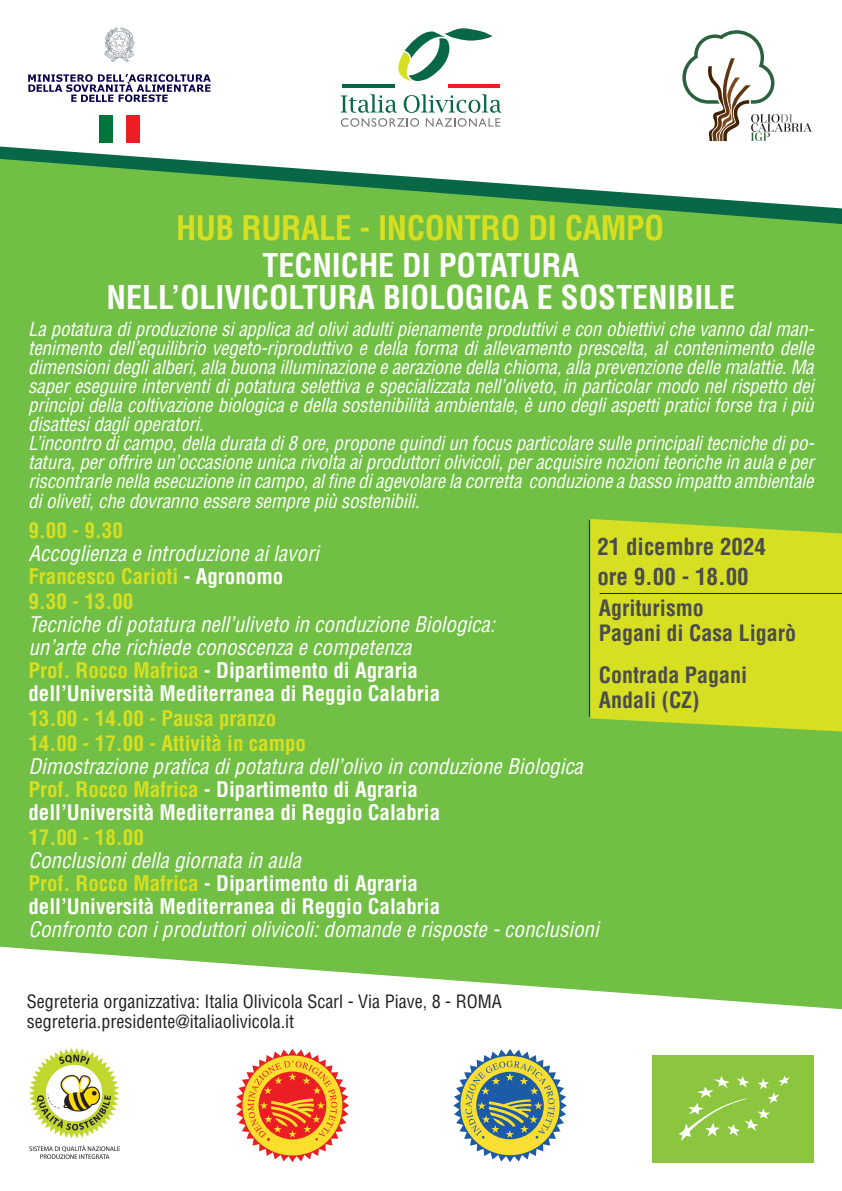
<style>
.page{position:relative;width:842px;height:1191px;background:#fff}
.page>*{position:absolute;margin:0;border:0;box-sizing:border-box;transform-origin:0 0}
.t1{font:700 condensed 33px "Helvetica";letter-spacing:-.01em;color:#d6df21}
.t2{font:700 condensed 32px/32px "Helvetica";color:#fff;text-align:center}
.t3{font:700 condensed 23px/29.4px "Helvetica";color:#4b4c4d}
.t4{font:700 condensed 22px/25px "Helvetica";color:#4b4c4d}
.t5{font:italic condensed 21px/23px "Helvetica";color:#fff}
.t6{font:700 condensed 21px/23px "Helvetica";color:#fff}
.t7{font:700 condensed 21px/25px "Helvetica";color:#d6df21}
.t8{font:italic condensed 19px/19.1px "Helvetica";letter-spacing:-.01em;color:#fff}
.t9{font:condensed 18px/20px "Helvetica";color:#231f20}
.s1{font-weight:700;font-style:normal;color:#d6df21}
.s2{font-weight:700;font-style:normal}
.s3{font-weight:400;font-style:italic}
.s4{color:#d6df21}
</style>
<div class="page">
<div style="left:0;top:159px;width:842px;height:787px;background:#71bf44"></div>
<svg style="left:590px;top:519px;width:252px;height:212px;background:#cfdc23"></svg>
<hr style="left:589px;top:520px;width:1px;height:196px;background:#231f20">
<hr style="left:600px;top:593px;width:242px;height:1px;background:#231f20">
<svg style="left:0;top:946px;width:842px;height:217px"></svg>
<svg style="left:236px;top:1048px;width:113px;height:114px"></svg>
<svg style="left:453px;top:1048px;width:114px;height:114px"></svg>
<div style="left:652px;top:1054px;width:161px;height:108px;background:#8bc63e"></div>
<svg style="left:678px;top:1075px;width:112px;height:66px"></svg>
<img style="left:30px;top:1048px;width:89px;height:110px">
<svg style="left:104px;top:27px;width:30px;height:35px"></svg>
<div style="left:126px;top:115px;width:14px;height:28px;background:#ee1d23"></div>
<div style="left:99px;top:115px;width:14px;height:28px;background:#00753a"></div>
<svg style="left:28px;top:74px;width:183px;height:28px"></svg>
<hr style="left:343px;top:85px;width:52px;height:3px;background:#076747">
<hr style="left:447px;top:85px;width:52px;height:3px;background:#ee1d23">
<svg style="left:398px;top:28px;width:94px;height:54px"></svg>
<svg style="left:341px;top:94px;width:160px;height:33px"></svg>
<svg style="left:682px;top:30px;width:130px;height:111px"></svg>
<h1 class="t1" style="left:176px;top:208px;width:490px">HUB RURALE - INCONTRO DI CAMPO</h1>
<h2 class="t2" style="left:107px;top:249px;width:630px">TECNICHE DI POTATURA<br>NELL’OLIVICOLTURA BIOLOGICA E SOSTENIBILE</h2>
<p class="t8" style="left:28px;top:319px;width:787px">La potatura di produzione si applica ad olivi adulti pienamente produttivi e con obiettivi che vanno dal man&shy;tenimento dell’equilibrio vegeto-riproduttivo e della forma di allevamento prescelta, al contenimento delle dimensioni degli alberi, alla buona illuminazione e aerazione della chioma, alla prevenzione delle malattie. Ma saper eseguire interventi di potatura selettiva e specializzata nell’oliveto, in particolar modo nel rispetto dei principi della coltivazione biologica e della sostenibilità ambientale, è uno degli aspetti pratici forse tra i più disattesi dagli operatori.<br>L’incontro di campo, della durata di 8 ore, propone quindi un focus particolare sulle principali tecniche di po&shy;tatura, per offrire un’occasione unica rivolta ai produttori olivicoli, per acquisire nozioni teoriche in aula e per riscontrarle nella esecuzione in campo, al fine di agevolare la corretta conduzione a basso impatto ambientale di oliveti, che dovranno essere sempre più sostenibili.</p>
<p class="t7" style="left:28px;top:517px;width:96px">9.00 - 9.30</p>
<p class="t5" style="left:28px;top:541px;width:292px">Accoglienza e introduzione ai lavori<br><span class="s1">Francesco Carioti</span> <span class="s2">- Agronomo</span></p>
<p class="t7" style="left:28px;top:588px;width:106px">9.30 - 13.00</p>
<p class="t5" style="left:28px;top:612px;width:468px">Tecniche di potatura nell’uliveto in conduzione Biologica: un’arte che richiede conoscenza e competenza<br><span class="s1">Prof. Rocco Mafrica</span> <span class="s2">- Dipartimento di Agraria dell’Università Mediterranea di Reggio Calabria</span></p>
<p class="t7" style="left:28px;top:705px;width:279px">13.00 - 14.00 - Pausa pranzo<br>14.00 - 17.00 - Attività in campo</p>
<p class="t6" style="left:28px;top:754px;width:556px"><span class="s3">Dimostrazione pratica di potatura dell’olivo in conduzione Biologica<br></span><span class="s4">Prof. Rocco Mafrica</span> - Dipartimento di Agraria<br>dell’Università Mediterranea di Reggio Calabria</p>
<p class="t7" style="left:28px;top:824px;width:117px">17.00 - 18.00</p>
<p class="t6" style="left:28px;top:848px;width:413px"><span class="s3">Conclusioni della giornata in aula<br></span><span class="s4">Prof. Rocco Mafrica</span> - Dipartimento di Agraria dell’Università Mediterranea di Reggio Calabria</p>
<p class="t5" style="left:28px;top:917px;width:572px">Confronto con i produttori olivicoli: domande e risposte - conclusioni</p>
<p class="t3" style="left:597px;top:532px;width:170px">21 dicembre 2024 ore 9.00 - 18.00</p>
<p class="t4" style="left:599px;top:596px;width:199px">Agriturismo<br>Pagani di Casa Ligarò</p>
<p class="t4" style="left:599px;top:663px;width:150px">Contrada Pagani<br>Andali (CZ)</p>
<p class="t9" style="left:27px;top:991px;width:476px">Segreteria organizzativa: Italia Olivicola Scarl - Via Piave, 8 - ROMA segreteria.presidente@italiaolivicola.it</p>
</div>
